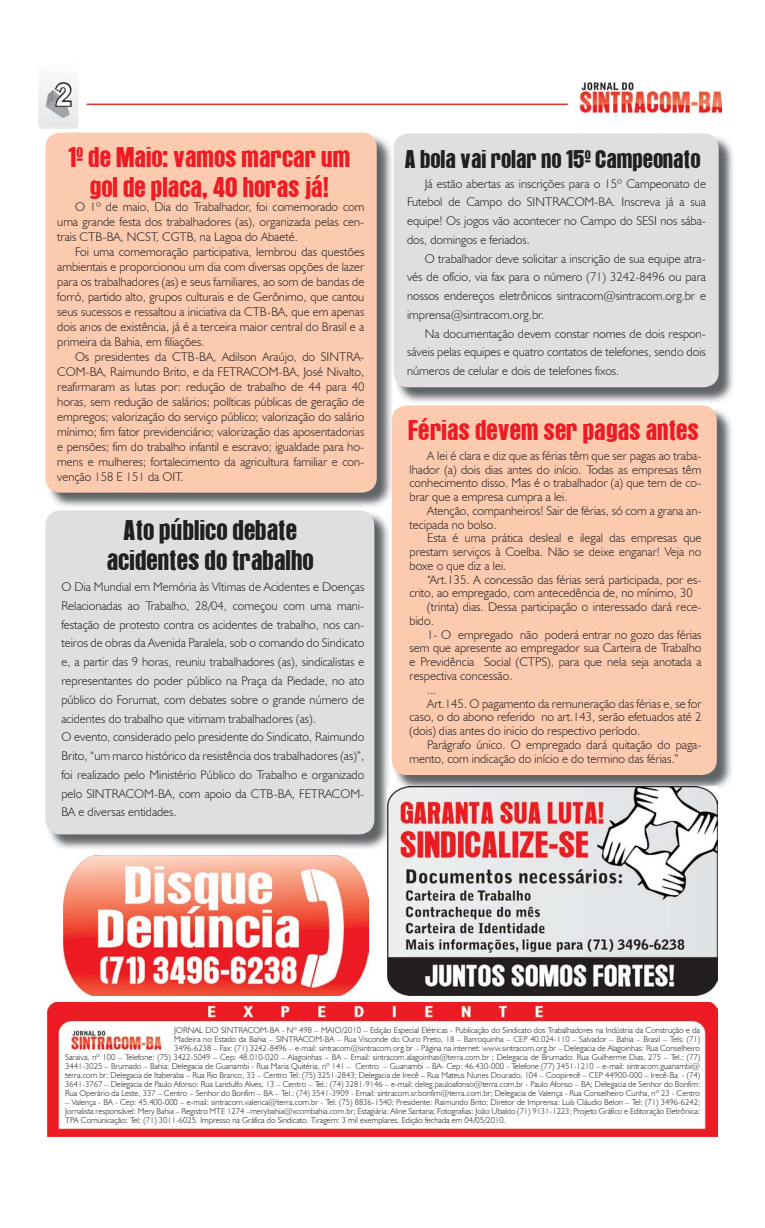
<style>
.page{position:relative;width:765px;height:1228px;background:#fff}
.page>*{position:absolute;margin:0;border:0;box-sizing:border-box;transform-origin:0 0}
.t1{font:25px/30px "Arroyo";color:#ed1c24;text-align:center}
.t2{font:25px/30px "Arroyo";color:#231f20;text-align:center}
.t3{font:22.5px "Arroyo";color:#231f20}
.t4{font:300 12.5px/18.8px "Humanist 521 BT";color:#231f20;text-align:justify}
.t5{font:300 8.5px/9px "Humanist 521 BT";color:#231f20;text-align:right}
</style>
<div class="page">
<img style="left:47px;top:512px;width:342px;height:338px">
<div style="left:46px;top:510px;width:328px;height:324px;background:#e0dee0;border-radius:15px"></div>
<img style="left:395px;top:135px;width:338px;height:267px">
<div style="left:394px;top:133px;width:325px;height:254px;background:#e0dee0;border-radius:15px"></div>
<img style="left:38px;top:80px;width:684px;height:48px">
<img style="left:48px;top:1002px;width:670px;height:134px">
<img style="left:47px;top:134px;width:345px;height:374px">
<div style="left:46px;top:133px;width:331px;height:359px;background:#fccaae;border-radius:15px"></div>
<img style="left:393px;top:407px;width:339px;height:381px">
<div style="left:392px;top:405px;width:325px;height:370px;background:#fccaae;border-radius:15px"></div>
<img style="left:63px;top:855px;width:305px;height:141px">
<img style="left:388px;top:786px;width:330px;height:209px">
<h1 class="t1" style="left:69px;top:143px;width:283px">1º de Maio: vamos marcar um gol de placa, 40 horas já!</h1>
<p class="t4" style="left:57px;top:199px;width:309px;line-height:15px;text-indent:18px">O 1º de maio, Dia do Trabalhador, foi comemorado com uma grande festa dos trabalhadores (as), organizada pelas cen&shy;trais CTB-BA, NCST, CGTB, na Lagoa do Abaeté.</p>
<p class="t4" style="left:57px;top:244px;width:309px;line-height:15px;text-indent:18px">Foi uma comemoração participativa, lembrou das questões ambientais e proporcionou um dia com diversas opções de lazer para os trabalhadores (as) e seus familiares, ao som de bandas de forró, partido alto, grupos culturais e de Gerônimo, que cantou seus sucessos e ressaltou a iniciativa da CTB-BA, que em apenas dois anos de existência, já é a terceira maior central do Brasil e a primeira da Bahia, em filiações.</p>
<p class="t4" style="left:57px;top:349px;width:309px;line-height:15px;text-indent:18px">Os presidentes da CTB-BA, Adilson Araújo, do SINTRA-COM-BA, Raimundo Brito, e da FETRACOM-BA, José Nivalto, reafirmaram as lutas por: redução de trabalho de 44 para 40 horas, sem redução de salários; políticas públicas de geração de empregos; valorização do serviço público; valorização do salário mínimo; fim fator previdenciário; valorização das aposentadorias e pensões; fim do trabalho infantil e escravo; igualdade para ho&shy;mens e mulheres; fortalecimento da agricultura familiar e con&shy;venção 158 E 151 da OIT.</p>
<h1 class="t2" style="left:107px;top:517px;width:208px">Ato público debate acidentes do trabalho</h1>
<p class="t4" style="left:61px;top:577px;width:304px;text-align:left">O Dia Mundial em Memória às Vítimas de Acidentes e Doenças Relacionadas ao Trabalho, 28/04, começou com uma mani&shy;festação de protesto contra os acidentes de trabalho, nos can&shy;teiros de obras da Avenida Paralela, sob o comando do Sindicato e, a partir das 9 horas, reuniu trabalhadores (as), sindicalistas e representantes do poder público na Praça da Piedade, no ato público do Forumat, com debates sobre o grande número de acidentes do trabalho que vitimam trabalhadores (as).<br>O evento, considerado pelo presidente do Sindicato, Raimundo Brito, “um marco histórico da resistência dos trabalhadores (as)”, foi realizado pelo Ministério Público do Trabalho e organizado pelo SINTRACOM-BA, com apoio da CTB-BA, FETRACOM-BA e diversas entidades.</p>
<h2 class="t3" style="left:405px;top:150px;width:297px">A bola vai rolar no 15º Campeonato</h2>
<p class="t4" style="left:407px;top:174px;width:300px;text-indent:18px">Já estão abertas as inscrições para o 15º Campeonato de Futebol de Campo do SINTRACOM-BA. Inscreva já a sua equipe! Os jogos vão acontecer no Campo do SESI nos sába&shy;dos, domingos e feriados.</p>
<p class="t4" style="left:407px;top:249px;width:300px;text-indent:18px">O trabalhador deve solicitar a inscrição de sua equipe atra&shy;vés de ofício, via fax para o número (71) 3242-8496 ou para nossos endereços eletrônicos sintracom@sintracom.org.br e imprensa@sintracom.org.br.</p>
<p class="t4" style="left:407px;top:324px;width:300px;text-indent:18px">Na documentação devem constar nomes de dois respon&shy;sáveis pelas equipes e quatro contatos de telefones, sendo dois números de celular e dois de telefones fixos.</p>
<h1 class="t1" style="left:409px;top:416px;width:293px">Férias devem ser pagas antes</h1>
<p class="t4" style="left:410px;top:448px;width:294px;line-height:13.8px;text-indent:18px">A lei é clara e diz que as férias têm que ser pagas ao traba&shy;lhador (a) dois dias antes do início. Todas as empresas têm conhecimento disso. Mas é o trabalhador (a) que tem de co&shy;brar que a empresa cumpra a lei.</p>
<p class="t4" style="left:410px;top:503px;width:294px;line-height:13.8px;text-indent:18px">Atenção, companheiros! Sair de férias, só com a grana an&shy;tecipada no bolso.</p>
<p class="t4" style="left:410px;top:531px;width:294px;line-height:13.8px;text-indent:18px">Esta é uma prática desleal e ilegal das empresas que prestam serviços à Coelba. Não se deixe enganar! Veja no boxe o que diz a lei.</p>
<p class="t4" style="left:427px;top:570px;width:276px">“Art.135. A concessão das férias será participada, por es-</p>
<p class="t4" style="left:410px;top:583px;width:285px">crito, ao empregado, com antecedência de, no mínimo, 30</p>
<p class="t4" style="left:427px;top:597px;width:276px">(trinta) dias. Dessa participação o interessado dará rece-</p>
<p class="t4" style="left:410px;top:611px;width:26px">bido.</p>
<p class="t4" style="left:427px;top:625px;width:276px">1- O empregado não poderá entrar no gozo das férias</p>
<p class="t4" style="left:410px;top:638px;width:293px">sem que apresente ao empregador sua Carteira de Trabalho</p>
<p class="t4" style="left:410px;top:652px;width:294px">e Previdência Social (CTPS), para que nela seja anotada a</p>
<p class="t4" style="left:410px;top:666px;width:104px">respectiva concessão.</p>
<p class="t4" style="left:427px;top:680px;width:11px">...</p>
<p class="t4" style="left:427px;top:693px;width:276px">Art.145. O pagamento da remuneração das férias e, se for</p>
<p class="t4" style="left:410px;top:707px;width:294px">caso, o do abono referido no art.143, serão efetuados até 2</p>
<p class="t4" style="left:410px;top:721px;width:232px">(dois) dias antes do inicio do respectivo período.</p>
<p class="t4" style="left:427px;top:735px;width:276px">Parágrafo único. O empregado dará quitação do paga-</p>
<p class="t4" style="left:410px;top:748px;width:271px">mento, com indicação do início e do termino das férias.”</p>
<p class="t5" style="left:65px;top:1025px;width:636px">JORNAL DO SINTRACOM-BA - Nº 498 – MAIO/2010 – Edição Especial Elétricas - Publicação do Sindicato dos Trabalhadores na Indústria da Construção e da<br>Madeira no Estado da Bahia – SINTRACOM-BA – Rua Visconde do Ouro Preto, 18 – Barroquinha – CEP 40.024-110 – Salvador – Bahia – Brasil – Tels: (71)<br>3496-6238 – Fax: (71) 3242-8496 – e-mail: sintracom@sintracom.org.br – Página na internet: www.sintracom.org.br – Delegacia de Alagoinhas: Rua Conselheiro<br>Saraiva, nº 100 – Telefone: (75) 3422-5049 – Cep: 48.010-020 – Alagoinhas – BA – Email: sintracom.alagoinhas@terra.com.br ; Delegacia de Brumado: Rua Guilherme Dias, 275 – Tel.: (77)<br>3441-3025 – Brumado – Bahia; Delegacia de Guanambi - Rua Maria Quitéria, nº 141 – Centro – Guanambi – BA- Cep: 46.430-000 - Telefone (77) 3451-1210 – e-mail: sintracom.guanambi@ terra.com.br; Delegacia de Itaberaba – Rua Rio Branco, 33 – Centro Tel: (75) 3251-2843; Delegacia de Irecê – Rua Mateus Nunes Dourado, 104 – Coopirecê – CEP 44900-000 – Irecê-Ba - (74)<br>3641-3767 – Delegacia de Paulo Afonso: Rua Landulfo Alves, 13 – Centro – Tel.: (74) 3281-9146 – e-mail: deleg.pauloafonso@terra.com.br - Paulo Afonso – BA; Delegacia de Senhor do Bonfim:<br>Rua Operário da Leste, 337 – Centro – Senhor do Bonfim – BA – Tel.: (74) 3541-3909 - Email: sintracom.sr.bonfim@terra.com.br; Delegacia de Valença - Rua Conselheiro Cunha, nº 23 - Centro</p>
<p class="t5" style="left:65px;top:1097px;width:636px;text-align:justify">– Valença - BA - Cep: 45.400-000 – e-mail: sintracom.valenca@terra.com.br - Tel: (75) 8836-1540; Presidente: Raimundo Brito; Diretor de Imprensa: Luís Cláudio Belon – Tel: (71) 3496-6242; Jornalista responsável: Mery Bahia – Registro MTE 1274 –merybahia@xcombahia.com.br; Estagiária: Aline Santana; Fotografias: João Ubaldo (71) 9131-1223; Projeto Gráfico e Editoração Eletrônica:<br>TPA Comunicação: Tel: (71) 3011-6025. Impresso na Gráfica do Sindicato. Tiragem: 3 mil exemplares. Edição fechada em 04/05/2010.</p>
</div>
